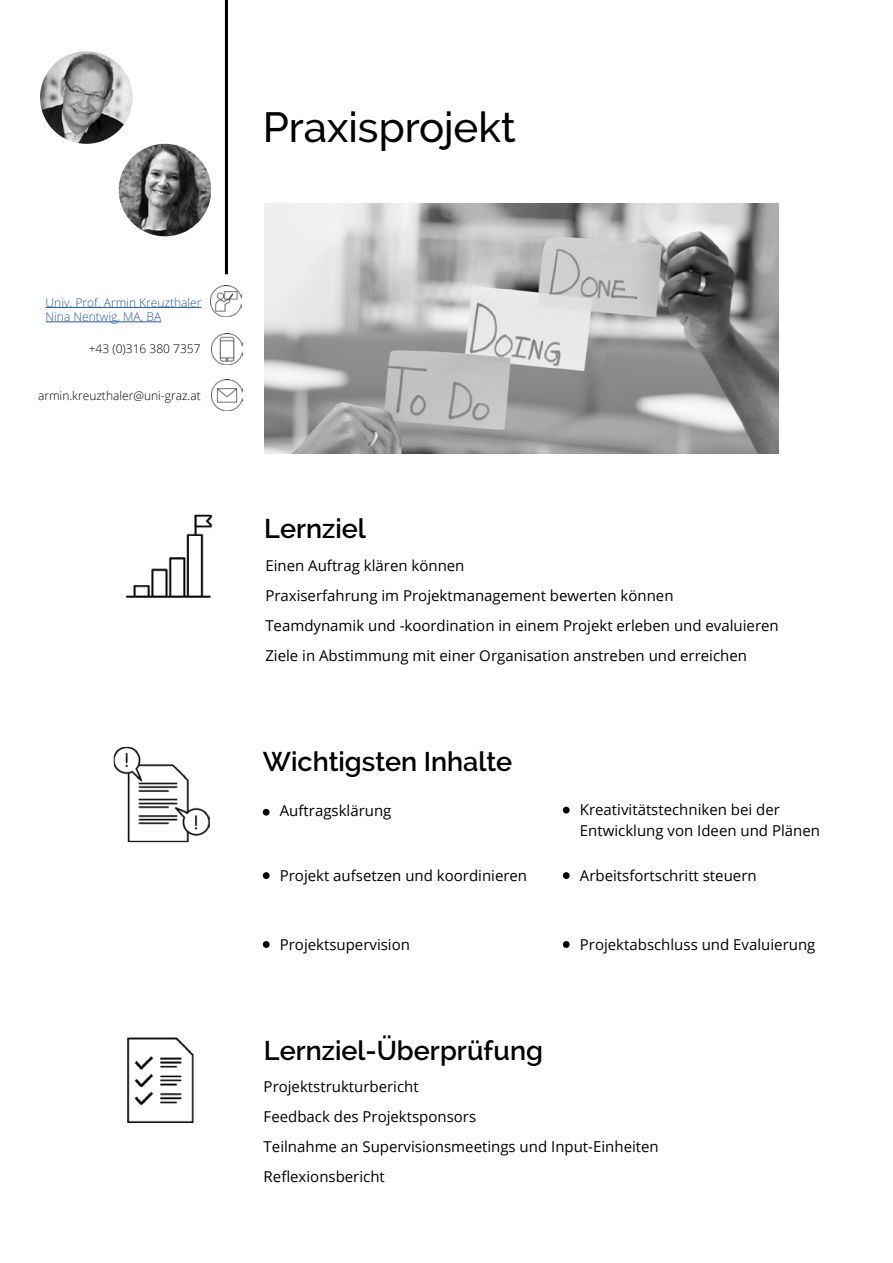
<style>
.page{position:relative;width:893px;height:1263px;background:#fff}
.page>*{position:absolute;margin:0;border:0;box-sizing:border-box;transform-origin:0 0}
.t1{font:500 42px "Raleway";color:#000}
.t2{font:600 27px "Raleway";color:#000}
.t3{font:15px/30px "Open Sans";color:#000}
.t4{font:300 12px "Open Sans";color:#000}
.t5{font:300 12px/14.4px "Open Sans";color:#275b9b}
</style>
<div class="page">
<hr style="left:225px;top:0;width:3px;height:274px;background:#000">
<div style="left:263px;top:809px;width:7px;height:7px;border:2px solid #000;border-radius:50%"></div>
<div style="left:563px;top:807px;width:7px;height:6px;border:2px solid #000;border-radius:50%"></div>
<div style="left:263px;top:872px;width:7px;height:7px;border:2px solid #000;border-radius:50%"></div>
<div style="left:563px;top:872px;width:7px;height:7px;border:2px solid #000;border-radius:50%"></div>
<img style="left:264px;top:203px;width:514px;height:251px">
<img style="left:119px;top:144px;width:92px;height:92px">
<img style="left:125px;top:514px;width:88px;height:84px">
<img style="left:114px;top:747px;width:96px;height:96px">
<img style="left:127px;top:1037px;width:67px;height:86px">
<img style="left:40px;top:51px;width:93px;height:93px;border-radius:46px">
<hr style="left:46px;top:307px;width:155px;height:1px;background:#275b9b">
<hr style="left:46px;top:322px;width:115px;height:1px;background:#275b9b">
<img style="left:211px;top:334px;width:31px;height:31px">
<img style="left:211px;top:380px;width:31px;height:31px">
<img style="left:210px;top:286px;width:31px;height:31px">
<div style="left:263px;top:941px;width:7px;height:7px;border:2px solid #000;border-radius:50%"></div>
<div style="left:563px;top:941px;width:7px;height:7px;border:2px solid #000;border-radius:50%"></div>
<p class="t5" style="left:46px;top:295px;width:157px">Univ. Prof. Armin Kreuzthaler<br>Nina Nentwig, MA, BA</p>
<p class="t4" style="left:89px;top:341px;width:113px">+43 (0)316 380 7357</p>
<p class="t4" style="left:38px;top:388px;width:164px">armin.kreuzthaler@uni-graz.at</p>
<h1 class="t1" style="left:263px;top:103px;width:254px">Praxisprojekt</h1>
<h2 class="t2" style="left:264px;top:513px;width:103px">Lernziel</h2>
<p class="t3" style="left:265px;top:551px;width:515px">Einen Auftrag klären können<br>Praxiserfahrung im Projektmanagement bewerten können<br>Teamdynamik und -koordination in einem Projekt erleben und evaluieren Ziele in Abstimmung mit einer Organisation anstreben und erreichen</p>
<h2 class="t2" style="left:263px;top:746px;width:251px">Wichtigsten Inhalte</h2>
<p class="t3" style="left:280px;top:796px;width:113px">Auftragsklärung</p>
<p class="t3" style="left:580px;top:799px;width:242px;line-height:21px">Kreativitätstechniken bei der<br>Entwicklung von Ideen und Plänen</p>
<p class="t3" style="left:280px;top:860px;width:249px">Projekt aufsetzen und koordinieren</p>
<p class="t3" style="left:580px;top:860px;width:178px">Arbeitsfortschritt steuern</p>
<p class="t3" style="left:280px;top:929px;width:132px">Projektsupervision</p>
<p class="t3" style="left:580px;top:929px;width:237px">Projektabschluss und Evaluierung</p>
<h2 class="t2" style="left:264px;top:1035px;width:281px">Lernziel-Überprüfung</h2>
<p class="t3" style="left:264px;top:1071px;width:397px">Projektstrukturbericht<br>Feedback des Projektsponsors<br>Teilnahme an Supervisionsmeetings und Input-Einheiten Reflexionsbericht</p>
</div>
